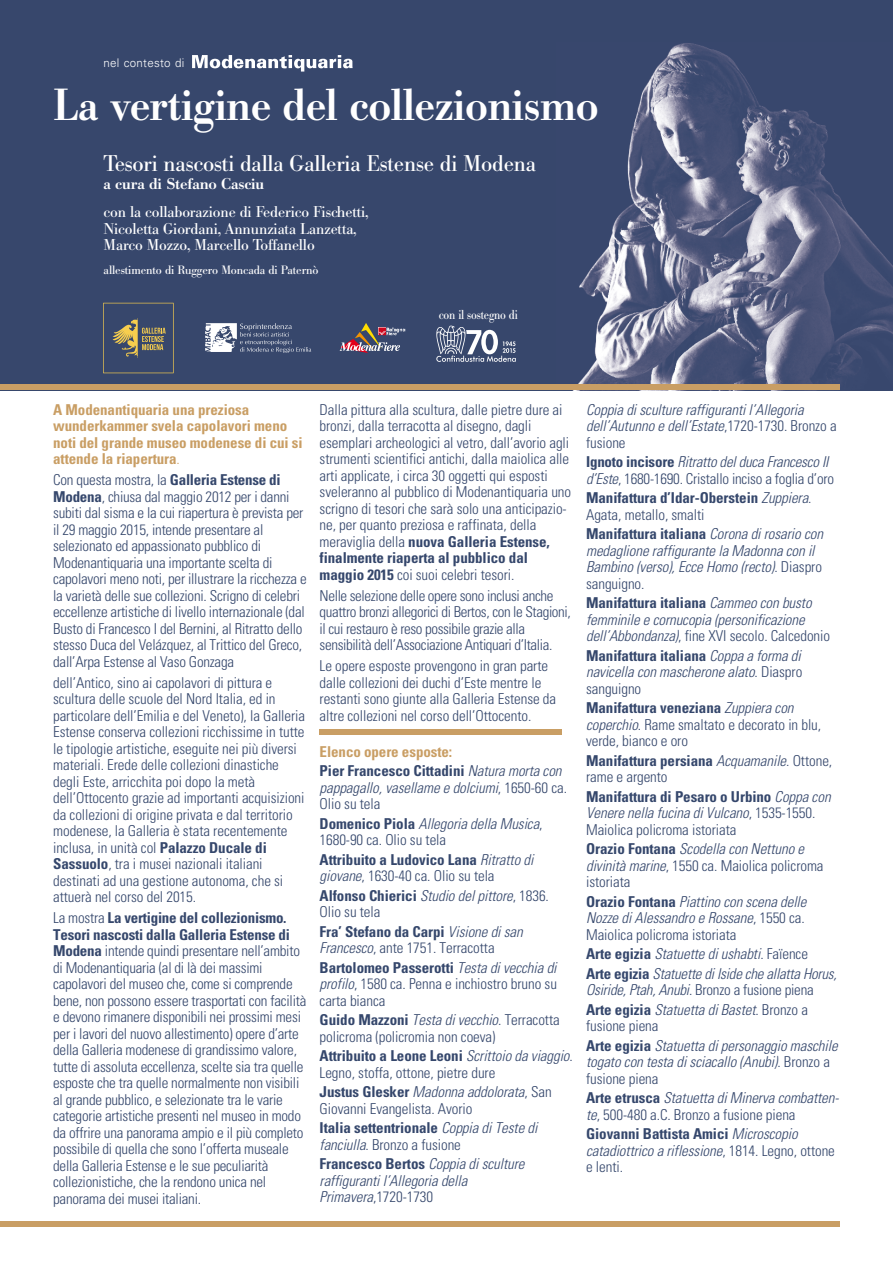
<style>
.page{position:relative;width:893px;height:1263px;background:#fff}
.page>*{position:absolute;margin:0;border:0;box-sizing:border-box;transform-origin:0 0}
.t1{font:500 44.4px "Bodoni BE";letter-spacing:-.01em;color:#fff;scale:.95 1}
.t2{font:22.5px "Bodoni BE";letter-spacing:-.01em;color:#fff}
.t3{font:15.45px/16.5px "Bodoni BE";letter-spacing:-.01em;color:#fff}
.t4{font:500 15.45px "Bodoni BE";letter-spacing:-.01em;color:#fff}
.t5{font:300 condensed 15px/16.5px "Univers";letter-spacing:-.005em;color:#35476c}
.t6{font:italic 300 condensed 15px/16.5px "Univers";letter-spacing:-.005em;color:#35476c}
.t7{font:700 condensed 15px/16.5px "Univers";letter-spacing:-.005em;color:#35476c}
.t8{font:300 condensed 15px/16.5px "Univers";letter-spacing:-.025em;color:#35476c}
.t9{font:700 condensed 15px/16.5px "Univers";letter-spacing:-.005em;color:#c99e64}
.t10{font:12.9px "Bodoni BE";letter-spacing:-.015em;color:#fff;scale:.9 1}
.t11{font:12px "Bodoni BE";letter-spacing:-.01em;color:#fff}
.t12{font:300 12px "Univers";letter-spacing:.02em;color:#fff}
.s1{font-weight:300}
.s2{font-weight:700}
.s3{color:#c99e64}
.s4{font-weight:300;font-style:italic}
.s5{font-style:normal}
.s6{font-style:italic}
.s7{font-weight:700;font-style:normal}
</style>
<div class="page">
<div style="left:0;top:0;width:893px;height:390px;background:#37476c"></div>
<svg style="left:192px;top:55px;width:161px;height:17px"></svg>
<svg style="left:436px;top:326px;width:80px;height:36px"></svg>
<svg style="left:205px;top:323px;width:106px;height:30px"></svg>
<svg style="left:103px;top:303px;width:71px;height:70px"></svg>
<svg style="left:340px;top:323px;width:65px;height:30px"></svg>
<img style="left:578px;top:43px;width:314px;height:341px">
<div style="left:0;top:1221px;width:840px;height:6px;background:#c99e64"></div>
<div style="left:320px;top:729px;width:242px;height:6px;background:#c99e64"></div>
<div style="left:0;top:384px;width:840px;height:6px;background:#c99e64"></div>
<p class="t12" style="left:104px;top:55px;width:82px">nel contesto di</p>
<h1 class="t1" style="left:53px;top:79px;width:576px">La vertigine del collezionismo</h1>
<h2 class="t2" style="left:104px;top:150px;width:434px">Tesori nascosti dalla Galleria Estense di Modena</h2>
<p class="t4" style="left:104px;top:175px;width:162px">a cura di Stefano Casciu</p>
<p class="t3" style="left:104px;top:204px;width:267px">con la collaborazione di Federico Fischetti,<br>Nicoletta Giordani, Annunziata Lanzetta,<br>Marco Mozzo, Marcello Toffanello</p>
<p class="t11" style="left:104px;top:263px;width:216px">allestimento di Ruggero Moncada di Paternò</p>
<p class="t10" style="left:439px;top:307px;width:89px">con il sostegno di</p>
<p class="t9" style="left:53px;top:401px;width:251px">A Modenantiquaria una preziosa wunderkammer svela capolavori meno noti del grande museo modenese di cui si attende la riapertura<span class="s1">.</span></p>
<p class="t5" style="left:53px;top:472px;width:255px">Con questa mostra, la <span class="s2">Galleria Estense di Modena</span>, chiusa dal maggio 2012 per i danni subiti dal sisma e la cui riapertura è prevista per il 29 maggio 2015, intende presentare al selezionato ed appassionato pubblico di Modenantiquaria una importante scelta di capolavori meno noti, per illustrare la ricchezza e la varietà delle sue collezioni. Scrigno di celebri eccellenze artistiche di livello internazionale (dal Busto di Francesco I del Bernini, al Ritratto dello stesso Duca del Velázquez, al Trittico del Greco, dall’Arpa Estense al Vaso Gonzaga</p>
<p class="t5" style="left:53px;top:674px;width:253px">dell’Antico, sino ai capolavori di pittura e scultura delle scuole del Nord Italia, ed in particolare dell’Emilia e del Veneto), la Galleria Estense conserva collezioni ricchissime in tutte le tipologie artistiche, eseguite nei più diversi materiali. Erede delle collezioni dinastiche degli Este, arricchita poi dopo la metà dell’Ottocento grazie ad importanti acquisizioni da collezioni di origine privata e dal territorio modenese, la Galleria è stata recentemente inclusa, in unità col <span class="s2">Palazzo Ducale di Sassuolo</span>, tra i musei nazionali italiani destinati ad una gestione autonoma, che si attuerà nel corso del 2015.</p>
<p class="t5" style="left:53px;top:910px;width:255px">La mostra <span class="s2">La vertigine del collezionismo.<br>Tesori nascosti dalla Galleria Estense di Modena</span> intende quindi presentare nell’ambito di Modenantiquaria (al di là dei massimi capolavori del museo che, come si comprende bene, non possono essere trasportati con facilità e devono rimanere disponibili nei prossimi mesi per i lavori del nuovo allestimento) opere d’arte della Galleria modenese di grandissimo valore, tutte di assoluta eccellenza, scelte sia tra quelle esposte che tra quelle normalmente non visibili al grande pubblico, e selezionate tra le varie categorie artistiche presenti nel museo in modo da offrire una panorama ampio e il più completo possibile di quella che sono l’offerta museale della Galleria Estense e le sue peculiarità collezionistiche, che la rendono unica nel panorama dei musei italiani.</p>
<p class="t5" style="left:320px;top:401px;width:253px">Dalla pittura alla scultura, dalle pietre dure ai bronzi, dalla terracotta al disegno, dagli esemplari archeologici al vetro, dall’avorio agli strumenti scientifici antichi, dalla maiolica alle arti applicate, i circa 30 oggetti qui esposti sveleranno al pubblico di Modenantiquaria uno scrigno di tesori che sarà solo una anticipazio&shy;ne, per quanto preziosa e raffinata, della meraviglia della <span class="s2">nuova Galleria Estense, finalmente riaperta al pubblico dal maggio 2015</span> coi suoi celebri tesori.</p>
<p class="t8" style="left:320px;top:587px;width:253px">Nelle selezione delle opere sono inclusi anche quattro bronzi allegorici di Bertos, con le Stagioni, il cui restauro è reso possibile grazie alla sensibilità dell’Associazione Antiquari d’Italia.</p>
<p class="t5" style="left:320px;top:658px;width:238px">Le opere esposte provengono in gran parte dalle collezioni dei duchi d’Este mentre le restanti sono giunte alla Galleria Estense da altre collezioni nel corso dell’Ottocento.</p>
<p class="t7" style="left:320px;top:742px;width:243px;line-height:19.5px"><span class="s3">Elenco opere esposte:<br></span>Pier Francesco Cittadini <span class="s4">Natura morta con</span></p>
<p class="t6" style="left:320px;top:779px;width:249px">pappagallo, vasellame e dolciumi<span class="s5">, 1650-60 ca.<br>Olio su tela</span></p>
<p class="t5" style="left:320px;top:815px;width:224px"><span class="s2">Domenico Piola</span> <span class="s6">Allegoria della Musica</span>,<br>1680-90 ca. Olio su tela</p>
<p class="t7" style="left:320px;top:851px;width:215px">Attribuito a Ludovico Lana <span class="s4">Ritratto di giovane</span><span class="s1">, 1630-40 ca. Olio su tela</span></p>
<p class="t6" style="left:320px;top:887px;width:231px"><span class="s7">Alfonso Chierici</span> Studio del pittore<span class="s5">, 1836.<br>Olio su tela</span></p>
<p class="t6" style="left:320px;top:923px;width:205px"><span class="s7">Fra’ Stefano da Carpi</span> Visione di san<br>Francesco<span class="s5">, ante 1751. Terracotta</span></p>
<p class="t5" style="left:320px;top:959px;width:239px;text-align:justify"><span class="s2">Bartolomeo Passerotti</span> <span class="s6">Testa di vecchia di profilo</span>, 1580 ca. Penna e inchiostro bruno su carta bianca</p>
<p class="t5" style="left:320px;top:1012px;width:242px"><span class="s2">Guido Mazzoni</span> <span class="s6">Testa di vecchio</span>. Terracotta policroma (policromia non coeva)</p>
<p class="t5" style="left:320px;top:1048px;width:255px"><span class="s2">Attribuito a Leone Leoni</span> <span class="s6">Scrittoio da viaggio</span>.<br>Legno, stoffa, ottone, pietre dure</p>
<p class="t5" style="left:320px;top:1084px;width:234px"><span class="s2">Justus Glesker</span> <span class="s6">Madonna addolorata</span>, San<br>Giovanni Evangelista. Avorio</p>
<p class="t6" style="left:320px;top:1120px;width:219px"><span class="s7">Italia settentrionale</span> Coppia di Teste di fanciulla<span class="s5">. Bronzo a fusione</span></p>
<p class="t6" style="left:320px;top:1156px;width:206px"><span class="s7">Francesco Bertos</span> Coppia di sculture raffiguranti l’Allegoria della<br>Primavera<span class="s5">,1720-1730</span></p>
<p class="t6" style="left:586px;top:401px;width:252px">Coppia di sculture raffiguranti l’Allegoria dell’Autunno e dell’Estate<span class="s5">,1720-1730. Bronzo a fusione</span></p>
<p class="t5" style="left:586px;top:454px;width:249px"><span class="s2">Ignoto incisore</span> <span class="s6">Ritratto del duca Francesco II d’Este</span>, 1680-1690. Cristallo inciso a foglia d’oro</p>
<p class="t7" style="left:586px;top:490px;width:227px">Manifattura d’Idar-Oberstein <span class="s4">Zuppiera</span><span class="s1">.<br>Agata, metallo, smalti</span></p>
<p class="t6" style="left:586px;top:526px;width:238px"><span class="s7">Manifattura italiana</span> Corona di rosario con medaglione raffigurante la Madonna con il Bambino (verso), Ecce Homo (recto)<span class="s5">. Diaspro sanguigno.</span></p>
<p class="t6" style="left:586px;top:595px;width:246px"><span class="s7">Manifattura italiana</span> Cammeo con busto femminile e cornucopia (personificazione dell’Abbondanza)<span class="s5">, fine XVI secolo. Calcedonio</span></p>
<p class="t6" style="left:586px;top:647px;width:218px;text-align:justify"><span class="s7">Manifattura italiana</span> Coppa a forma di navicella con mascherone alato<span class="s5">. Diaspro sanguigno</span></p>
<p class="t5" style="left:586px;top:700px;width:237px"><span class="s2">Manifattura veneziana</span> <span class="s6">Zuppiera con coperchio</span>. Rame smaltato e decorato in blu, verde, bianco e oro</p>
<p class="t5" style="left:586px;top:752px;width:248px"><span class="s2">Manifattura persiana</span> <span class="s6">Acquamanile</span>. Ottone, rame e argento</p>
<p class="t5" style="left:586px;top:788px;width:246px"><span class="s2">Manifattura di Pesaro o Urbino</span> <span class="s6">Coppa con<br>Venere nella fucina di Vulcano</span>, 1535-1550.<br>Maiolica policroma istoriata</p>
<p class="t5" style="left:586px;top:841px;width:239px"><span class="s2">Orazio Fontana</span> <span class="s6">Scodella con Nettuno e divinità marine</span>, 1550 ca. Maiolica policroma istoriata</p>
<p class="t6" style="left:586px;top:893px;width:222px;text-align:justify"><span class="s7">Orazio Fontana</span> Piattino con scena delle Nozze di Alessandro e Rossane<span class="s5">, 1550 ca.<br>Maiolica policroma istoriata</span></p>
<p class="t6" style="left:586px;top:944px;width:252px;line-height:19.5px"><span class="s7">Arte egizia</span> Statuette di ushabti<span class="s5">. Faïence<br></span><span class="s7">Arte egizia</span> Statuette di Iside che allatta Horus,</p>
<p class="t6" style="left:586px;top:980px;width:229px;line-height:19.5px">Osiride, Ptah, Anubi<span class="s5">. Bronzo a fusione piena<br></span><span class="s7">Arte egizia</span> Statuetta di Bastet<span class="s5">. Bronzo a</span></p>
<p class="t6" style="left:586px;top:1016px;width:253px;line-height:19.5px"><span class="s5">fusione piena<br></span><span class="s7">Arte egizia</span> Statuetta di personaggio maschile</p>
<p class="t6" style="left:586px;top:1054px;width:245px">togato con testa di sciacallo (Anubi)<span class="s5">. Bronzo a fusione piena</span></p>
<p class="t5" style="left:586px;top:1090px;width:254px"><span class="s2">Arte etrusca</span> <span class="s6">Statuetta di Minerva combatten&shy;te</span>, 500-480 a.C. Bronzo a fusione piena</p>
<p class="t6" style="left:586px;top:1126px;width:250px"><span class="s7">Giovanni Battista Amici</span> Microscopio catadiottrico a riflessione<span class="s5">, 1814. Legno, ottone e lenti.</span></p>
</div>
